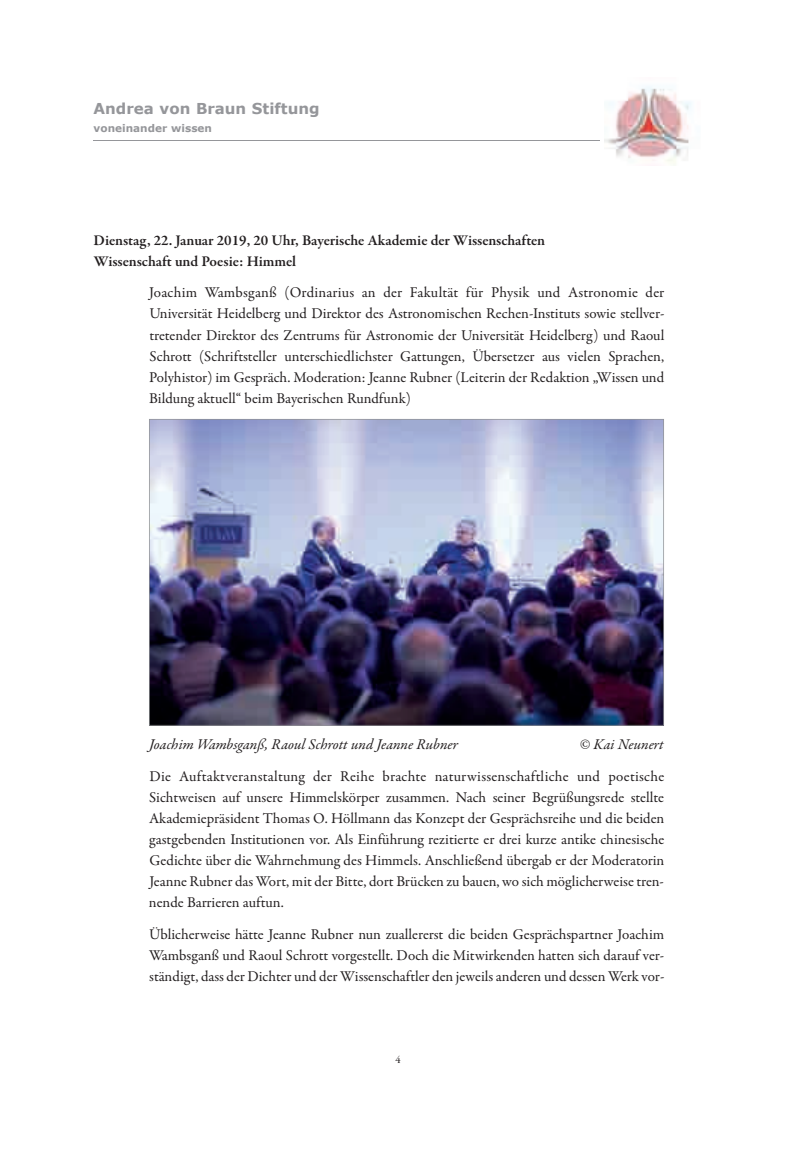
<style>
.page{position:relative;width:796px;height:1149px;background:#fff}
.page>*{position:absolute;margin:0;border:0;box-sizing:border-box;transform-origin:0 0}
.t1{font:15px/21px "Garamond Premr Pro";color:#231f20;text-align:justify}
.t2{font:600 15px/21px "Garamond Premr Pro";letter-spacing:-.005em;color:#231f20}
.t3{font:italic 15px "Garamond Premr Pro";letter-spacing:-.005em;color:#231f20}
.t4{font:700 15px "Verdana";color:#95969a}
.t5{font:700 10.5px "Verdana";color:#95969a}
.t6{font:10.5px "Garamond Premr Pro";color:#231f20}
</style>
<div class="page">
<img style="left:604px;top:86px;width:88px;height:79px">
<hr style="left:94px;top:140px;width:506px;height:1px;background:#95969a">
<img style="left:149px;top:419px;width:514px;height:306px">
<p class="t4" style="left:94px;top:98px;width:227px">Andrea von Braun Stiftung</p>
<p class="t5" style="left:94px;top:121px;width:120px">voneinander wissen</p>
<p class="t2" style="left:94px;top:231px;width:453px">Dienstag, 22. Januar 2019, 20 Uhr, Bayerische Akademie der Wissenschaften<br>Wissenschaft und Poesie: Himmel</p>
<p class="t1" style="left:149px;top:283px;width:516px">Joachim Wambsganß (Ordinarius an der Fakultät für Physik und Astronomie der Universität Heidelberg und Direktor des Astronomischen Rechen-Instituts sowie stellver&shy;tretender Direktor des Zentrums für Astronomie der Universität Heidelberg) und Raoul Schrott (Schriftsteller unterschiedlichster Gattungen, Übersetzer aus vielen Sprachen, Polyhistor) im Gespräch. Moderation: Jeanne Rubner (Leiterin der Redaktion „Wissen und Bildung aktuell“ beim Bayerischen Rundfunk)</p>
<p class="t3" style="left:149px;top:738px;width:310px">Joachim Wambsganß, Raoul Schrott und Jeanne Rubner</p>
<p class="t3" style="left:579px;top:738px;width:85px">© Kai Neunert</p>
<p class="t1" style="left:149px;top:766px;width:516px">Die Auftaktveranstaltung der Reihe brachte naturwissenschaftliche und poetische Sichtweisen auf unsere Himmelskörper zusammen. Nach seiner Begrüßungsrede stellte Akademiepräsident Thomas O. Höllmann das Konzept der Gesprächsreihe und die beiden gastgebenden Institutionen vor. Als Einführung rezitierte er drei kurze antike chinesische Gedichte über die Wahrnehmung des Himmels. Anschließend übergab er der Moderatorin Jeanne Rubner das Wort, mit der Bitte, dort Brücken zu bauen, wo sich möglicherweise tren&shy;nende Barrieren auftun.</p>
<p class="t1" style="left:149px;top:924px;width:516px">Üblicherweise hätte Jeanne Rubner nun zuallererst die beiden Gesprächspartner Joachim Wambsganß und Raoul Schrott vorgestellt. Doch die Mitwirkenden hatten sich darauf ver&shy;ständigt, dass der Dichter und der Wissenschaftler den jeweils anderen und dessen Werk vor-</p>
<p class="t6" style="left:395px;top:1055px;width:7px">4</p>
</div>
